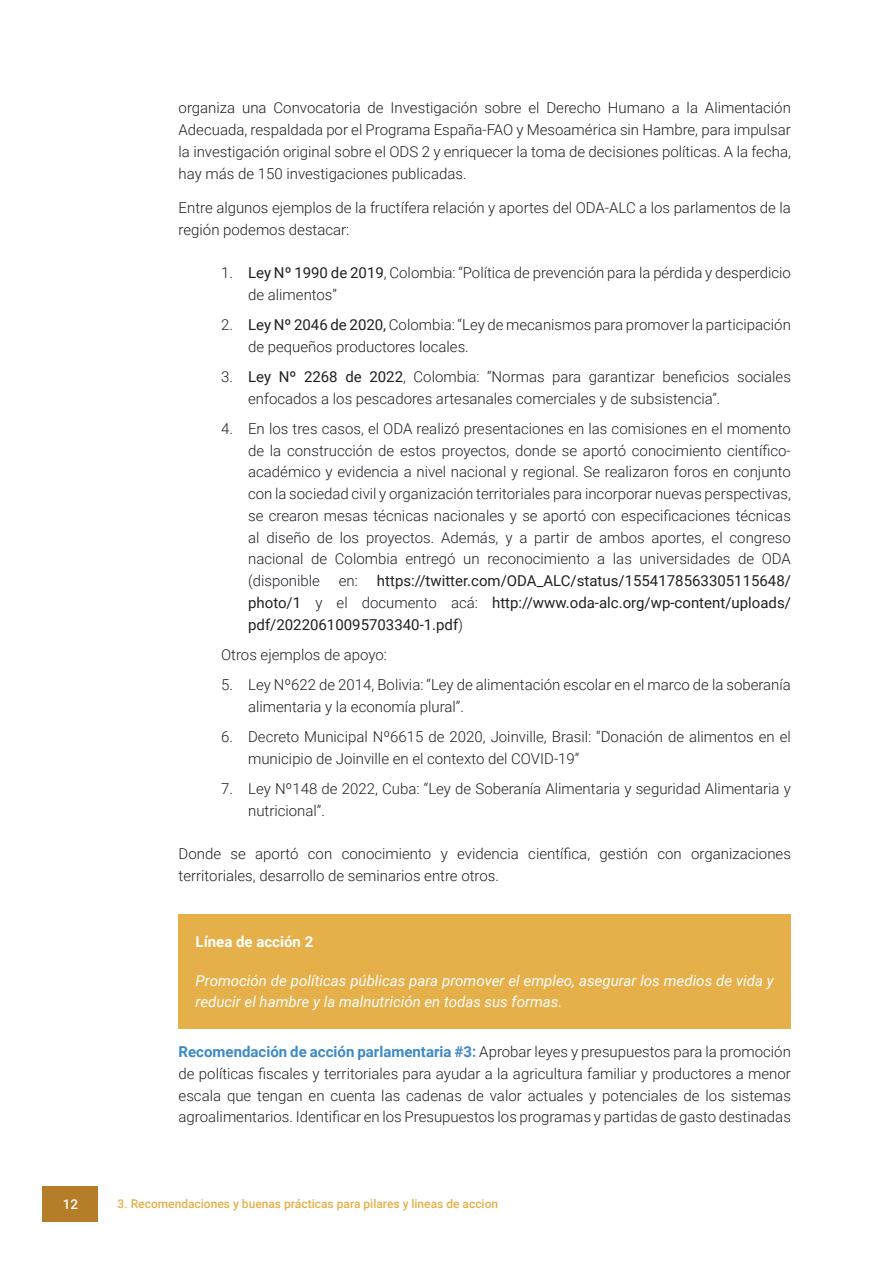
<style>
.page{position:relative;width:893px;height:1263px;background:#fff}
.page>*{position:absolute;margin:0;border:0;box-sizing:border-box;transform-origin:0 0}
.Parrafo_1{font:300 15px/21.8px "Roboto";color:#231f20}
.Parrafo_1-2{font:300 15px/21.8px "Roboto";color:#1d2228;text-align:justify}
.Parrafo_1-3{font:15px/21.8px "Roboto";color:#231f20;text-align:justify}
.Parrafo_1-4{font:italic 15px/21.8px "Roboto";color:#fff}
.TITULO_3{font:700 15px "Roboto";color:#fff}
.t1{font:500 13.5px "Roboto";color:#fff}
.t2{font:500 12px "Roboto";color:#e5af49}
.s1{font-weight:400}
.s2{font-weight:300;color:#1d2228}
.s3{font-weight:700;color:#3e89c8}
</style>
<div class="page">
<div style="left:43px;top:1186px;width:55px;height:35px;background:#b57d27"></div>
<div style="left:179px;top:914px;width:612px;height:114px;background:#e5af49"></div>
<p class="Parrafo_1" style="left:179px;top:97px;width:614px;text-align:justify">organiza una Convocatoria de Investigación sobre el Derecho Humano a la Alimentación Adecuada, respaldada por el Programa España-FAO y Mesoamérica sin Hambre, para impulsar la investigación original sobre el ODS 2 y enriquecer la toma de decisiones políticas. A la fecha, hay más de 150 investigaciones publicadas.</p>
<p class="Parrafo_1" style="left:179px;top:196px;width:614px">Entre algunos ejemplos de la fructífera relación y aportes del ODA-ALC a los parlamentos de la región podemos destacar:</p>
<p class="Parrafo_1" style="left:248px;top:261px;width:544px;text-indent:-27px">1. <span class="s1">Ley Nº 1990 de 2019</span>, Colombia: “Política de prevención para la pérdida y desperdicio de alimentos”</p>
<p class="Parrafo_1" style="left:248px;top:313px;width:544px;text-indent:-27px">2. <span class="s1">Ley Nº 2046 de 2020,</span> Colombia: “Ley de mecanismos para promover la participación de pequeños productores locales.</p>
<p class="Parrafo_1" style="left:248px;top:365px;width:544px;text-indent:-27px">3. <span class="s1">Ley Nº 2268 de 2022</span>, Colombia: “Normas para garantizar beneficios sociales enfocados a los pescadores artesanales comerciales y de subsistencia”.</p>
<p class="Parrafo_1-2" style="left:248px;top:417px;width:544px;text-indent:-27px">4. En los tres casos, el ODA realizó presentaciones en las comisiones en el momento de la construcción de estos proyectos, donde se aportó conocimiento científico&shy;académico y evidencia a nivel nacional y regional. Se realizaron foros en conjunto con la sociedad civil y organización territoriales para incorporar nuevas perspectivas, se crearon mesas técnicas nacionales y se aportó con especificaciones técnicas al diseño de los proyectos. Además, y a partir de ambos aportes, el congreso nacional de Colombia entregó un reconocimiento a las universidades de ODA (disponible</p>
<p class="Parrafo_1-3" style="left:248px;top:569px;width:544px;text-indent:129px">https://twitter.com/ODA_ALC/status/1554178563305115648/ photo/1 <span class="s2">y el documento acá:</span> http://www.oda-alc.org/wp-content/uploads/ pdf/20220610095703340-1.pdf<span class="s2">)</span></p>
<p class="Parrafo_1-2" style="left:221px;top:643px;width:167px">Otros ejemplos de apoyo:</p>
<p class="Parrafo_1" style="left:248px;top:673px;width:544px;text-indent:-27px">5. Ley Nº622 de 2014, Bolivia: “Ley de alimentación escolar en el marco de la soberanía alimentaria y la economía plural”.</p>
<p class="Parrafo_1" style="left:248px;top:725px;width:544px;text-indent:-27px">6. Decreto Municipal Nº6615 de 2020, Joinville, Brasil: “Donación de alimentos en el municipio de Joinville en el contexto del COVID-19”</p>
<p class="Parrafo_1" style="left:248px;top:777px;width:544px;text-indent:-27px">7. Ley Nº148 de 2022, Cuba: “Ley de Soberanía Alimentaria y seguridad Alimentaria y nutricional”.</p>
<p class="Parrafo_1" style="left:179px;top:842px;width:614px">Donde se aportó con conocimiento y evidencia científica, gestión con organizaciones territoriales, desarrollo de seminarios entre otros.</p>
<p class="Parrafo_1-2" style="left:339px;top:569px;width:21px">en:</p>
<p class="TITULO_3" style="left:196px;top:931px;width:119px">Línea de acción 2</p>
<p class="Parrafo_1-4" style="left:196px;top:969px;width:580px">Promoción de políticas públicas para promover el empleo, asegurar los medios de vida y reducir el hambre y la malnutrición en todas sus formas.</p>
<p class="Parrafo_1" style="left:179px;top:1040px;width:614px;text-align:justify"><span class="s3">Recomendación de acción parlamentaria #3:</span> Aprobar leyes y presupuestos para la promoción de políticas fiscales y territoriales para ayudar a la agricultura familiar y productores a menor escala que tengan en cuenta las cadenas de valor actuales y potenciales de los sistemas agroalimentarios. Identificar en los Presupuestos los programas y partidas de gasto destinadas</p>
<p class="t1" style="left:63px;top:1195px;width:17px">12</p>
<p class="t2" style="left:118px;top:1195px;width:382px">3. Recomendaciones y buenas prácticas para pilares y lineas de accion</p>
</div>
